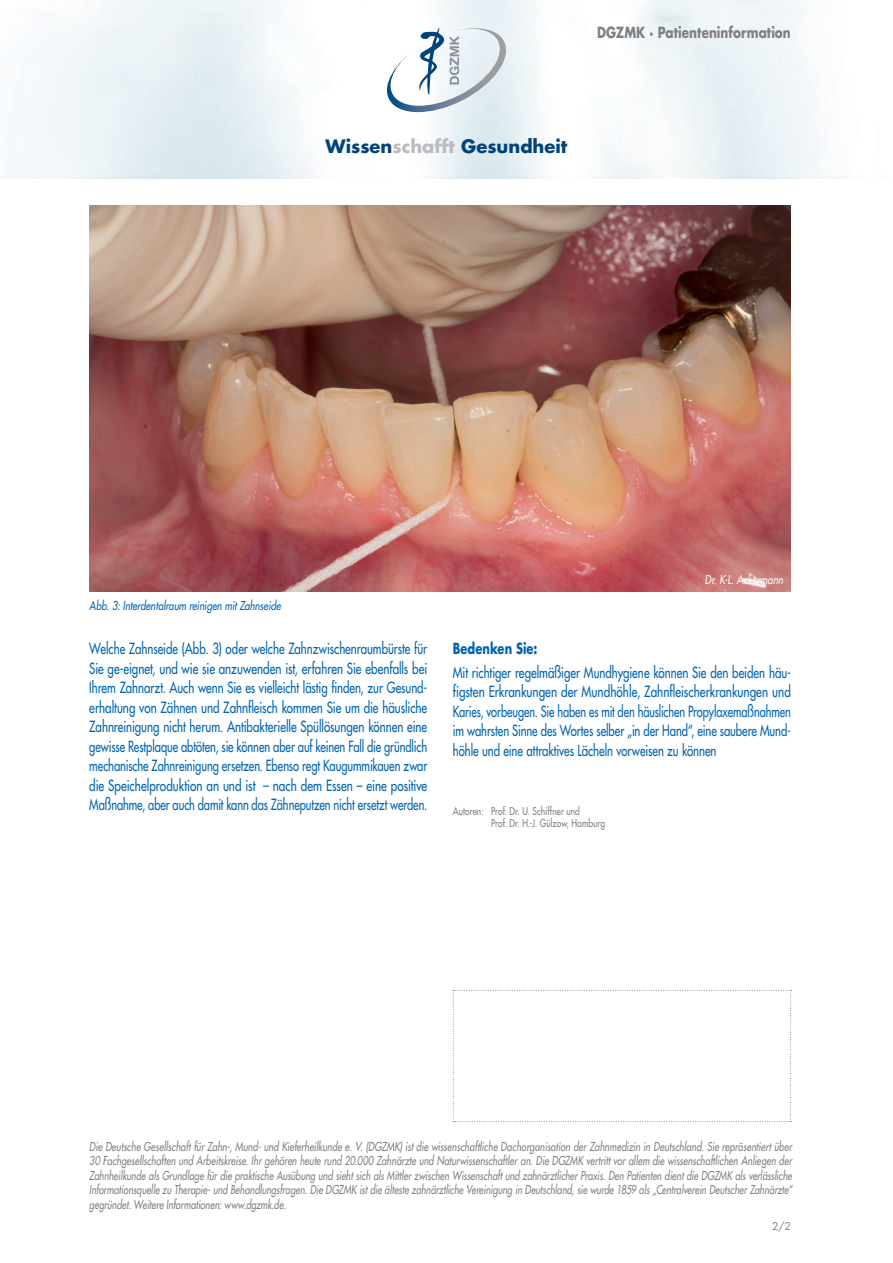
<style>
.page{position:relative;width:893px;height:1263px;background:#fff}
.page>*{position:absolute;margin:0;border:0;box-sizing:border-box;transform-origin:0 0}
.t1{font:700 18px "Futura";color:#00447b}
.t2{font:15px/19.5px "Futura";letter-spacing:-.005em;color:#0164b1;text-align:justify;scale:.77 1}
.t3{font:700 15px "Futura";letter-spacing:.005em;color:#808083;scale:.8 1}
.t4{font:700 15px "Futura";letter-spacing:.005em;color:#0164b1;scale:.76 1}
.t5{font:italic 12px/14.4px "Futura";letter-spacing:.005em;color:#808083;text-align:justify;scale:.77 1}
.t6{font:italic 12px "Futura";letter-spacing:.005em;color:#0164b1;scale:.8 1}
.t7{font:italic 12px "Futura";letter-spacing:.005em;color:#fff;scale:.8 1}
.t8{font:10.5px/12.6px "Futura";letter-spacing:.005em;color:#808083;scale:.8 1}
.t9{font:10.5px "Futura";color:#808083}
.s1{color:#bcbbbf}
</style>
<div class="page">
<svg style="left:387px;top:26px;width:125px;height:86px"></svg>
<svg style="left:453px;top:990px;width:338px;height:132px"></svg>
<img style="left:89px;top:206px;width:702px;height:385px">
<p class="t3" style="left:597px;top:21px;width:244px">DGZMK · Patienteninformation</p>
<p class="t1" style="left:326px;top:133px;width:243px">Wissen<span class="s1">schafft</span> Gesundheit</p>
<p class="t7" style="left:705px;top:572px;width:99px">Dr. K-L. Ackermann</p>
<p class="t6" style="left:89px;top:598px;width:241px">Abb. 3: Interdentalraum reinigen mit Zahnseide</p>
<p class="t2" style="left:89px;top:639px;width:441px">Welche Zahnseide (Abb. 3) oder welche Zahnzwischenraumbürste für Sie ge--eignet, und wie sie anzuwenden ist, erfahren Sie ebenfalls bei Ihrem Zahnarzt. Auch wenn Sie es vielleicht lästig finden, zur Gesund&shy;erhaltung von Zähnen und Zahnfleisch kommen Sie um die häusliche Zahnreinigung nicht herum. Antibakterielle Spüllösungen können eine gewisse Restplaque abtöten, sie können aber auf keinen Fall die gründlich mechanische Zahnreinigung ersetzen. Ebenso regt Kaugummikauen zwar die Speichelproduktion an und ist – nach dem Essen – eine positive Maßnahme, aber auch damit kann das Zähneputzen nicht ersetzt werden.</p>
<p class="t4" style="left:453px;top:638px;width:113px">Bedenken Sie:</p>
<p class="t2" style="left:453px;top:662px;width:441px">Mit richtiger regelmäßiger Mundhygiene können Sie den beiden häu&shy;figsten Erkrankungen der Mundhöhle, Zahnfleischerkrankungen und Karies, vorbeugen. Sie haben es mit den häuslichen Propylaxemaßnahmen im wahrsten Sinne des Wortes selber „in der Hand“, eine saubere Mund&shy;höhle und eine attraktives Lächeln vorweisen zu können</p>
<p class="t8" style="left:491px;top:804px;width:144px;text-indent:-38px">Autoren: Prof. Dr. U. Schiffner und<br>Prof. Dr. H.-J. Gülzow, Hamburg</p>
<p class="t5" style="left:89px;top:1139px;width:914px">Die Deutsche Gesellschaft für Zahn-, Mund- und Kieferheilkunde e. V. (DGZMK) ist die wissenschaftliche Dachorganisation der Zahnmedizin in Deutschland. Sie repräsentiert über 30 Fachgesellschaften und Arbeitskreise. Ihr gehören heute rund 20.000 Zahnärzte und Naturwissenschaftler an. Die DGZMK vertritt vor allem die wissenschaftlichen Anliegen der Zahnheilkunde als Grundlage für die praktische Ausübung und sieht sich als Mittler zwischen Wissenschaft und zahnärztlicher Praxis. Den Patienten dient die DGZMK als verlässliche Informationsquelle zu Therapie- und Behandlungsfragen. Die DGZMK ist die älteste zahnärztliche Vereinigung in Deutschland, sie wurde 1859 als „Centralverein Deutscher Zahnärzte“ gegründet. Weitere Informationen: www.dgzmk.de.</p>
<p class="t9" style="left:772px;top:1219px;width:20px">2/2</p>
</div>
